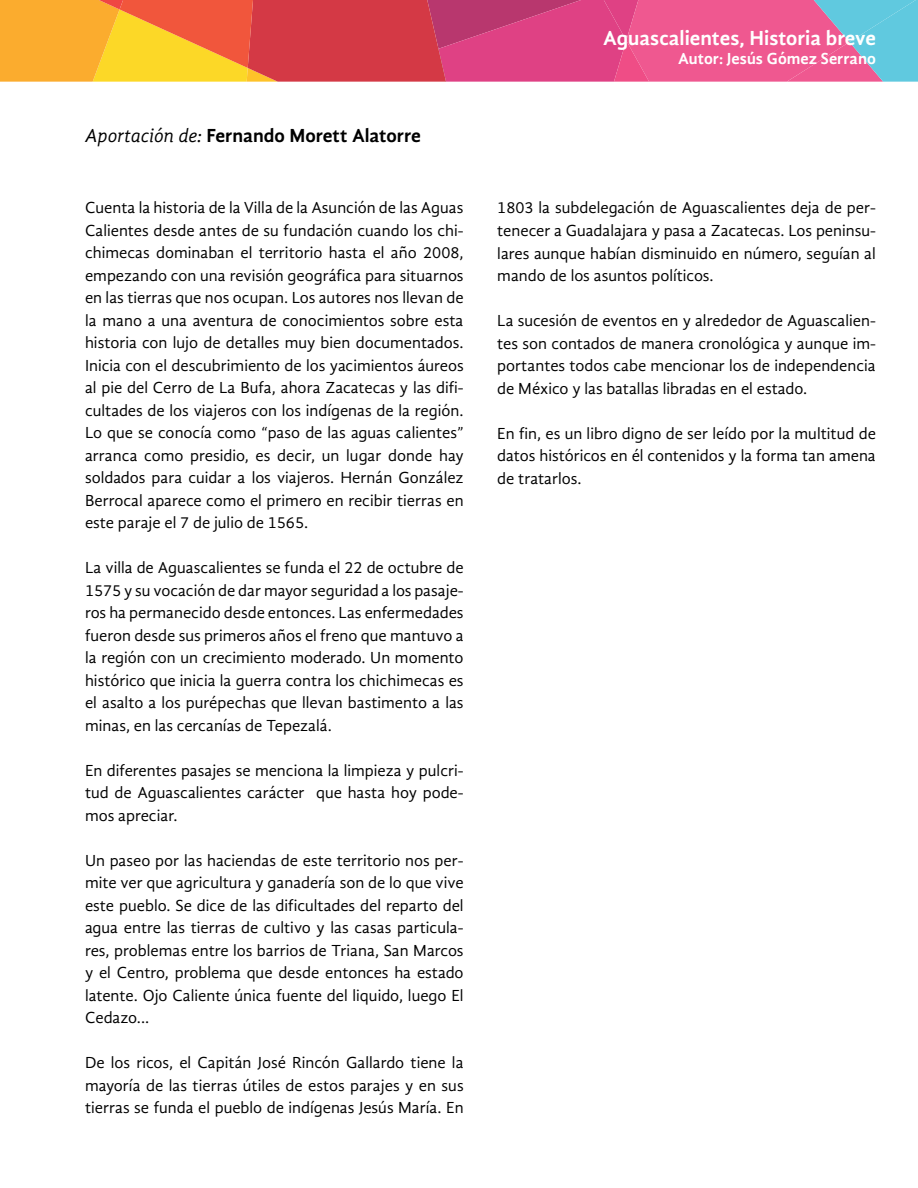
<style>
.page{position:relative;width:918px;height:1188px;background:#fff}
.page>*{position:absolute;margin:0;border:0;box-sizing:border-box;transform-origin:0 0}
.t1{font:700 21px "Gandhi Sans";color:#fff}
.t2{font:700 19.5px "Gandhi Sans";color:#000}
.t3{font:16.5px/22.5px "Gandhi Sans";color:#000;text-align:justify}
.t4{font:700 16.5px "Gandhi Sans";color:#fff}
.s1{font-weight:400;font-style:italic}
</style>
<div class="page">
<svg style="left:0;top:0;width:918px;height:82px;background:#dd6a68"></svg>
<p class="t2" style="left:85px;top:125px;width:337px"><span class="s1">Aportación de:</span> Fernando Morett Alatorre</p>
<p class="t3" style="left:85px;top:197px;width:380px;text-align:left">Cuenta la historia de la Villa de la Asunción de las Aguas Calientes desde antes de su fundación cuando los chi&shy;chimecas dominaban el territorio hasta el año 2008, empezando con una revisión geográfica para situarnos en las tierras que nos ocupan. Los autores nos llevan de la mano a una aventura de conocimientos sobre esta historia con lujo de detalles muy bien documentados.<br>Inicia con el descubrimiento de los yacimientos áureos al pie del Cerro de La Bufa, ahora Zacatecas y las difi&shy;cultades de los viajeros con los indígenas de la región.<br>Lo que se conocía como “paso de las aguas calientes” arranca como presidio, es decir, un lugar donde hay soldados para cuidar a los viajeros. Hernán González Berrocal aparece como el primero en recibir tierras en este paraje el 7 de julio de 1565.</p>
<p class="t3" style="left:85px;top:557px;width:380px">La villa de Aguascalientes se funda el 22 de octubre de 1575 y su vocación de dar mayor seguridad a los pasaje&shy;ros ha permanecido desde entonces. Las enfermedades fueron desde sus primeros años el freno que mantuvo a la región con un crecimiento moderado. Un momento histórico que inicia la guerra contra los chichimecas es el asalto a los purépechas que llevan bastimento a las minas, en las cercanías de Tepezalá.</p>
<p class="t3" style="left:85px;top:759px;width:380px">En diferentes pasajes se menciona la limpieza y pulcri&shy;tud de Aguascalientes carácter que hasta hoy pode&shy;mos apreciar.</p>
<p class="t3" style="left:85px;top:849px;width:380px">Un paseo por las haciendas de este territorio nos per&shy;mite ver que agricultura y ganadería son de lo que vive este pueblo. Se dice de las dificultades del reparto del agua entre las tierras de cultivo y las casas particula&shy;res, problemas entre los barrios de Triana, San Marcos y el Centro, problema que desde entonces ha estado latente. Ojo Caliente única fuente del liquido, luego El Cedazo...</p>
<p class="t3" style="left:85px;top:1052px;width:380px">De los ricos, el Capitán José Rincón Gallardo tiene la mayoría de las tierras útiles de estos parajes y en sus tierras se funda el pueblo de indígenas Jesús María. En</p>
<p class="t1" style="left:603px;top:26px;width:274px">Aguascalientes, Historia breve</p>
<p class="t4" style="left:678px;top:49px;width:199px">Autor: Jesús Gómez Serrano</p>
<p class="t3" style="left:497px;top:197px;width:380px">1803 la subdelegación de Aguascalientes deja de per&shy;tenecer a Guadalajara y pasa a Zacatecas. Los peninsu&shy;lares aunque habían disminuido en número, seguían al mando de los asuntos políticos.</p>
<p class="t3" style="left:497px;top:309px;width:380px">La sucesión de eventos en y alrededor de Aguascalien&shy;tes son contados de manera cronológica y aunque im&shy;portantes todos cabe mencionar los de independencia de México y las batallas libradas en el estado.</p>
<p class="t3" style="left:497px;top:422px;width:380px">En fin, es un libro digno de ser leído por la multitud de datos históricos en él contenidos y la forma tan amena de tratarlos.</p>
</div>
